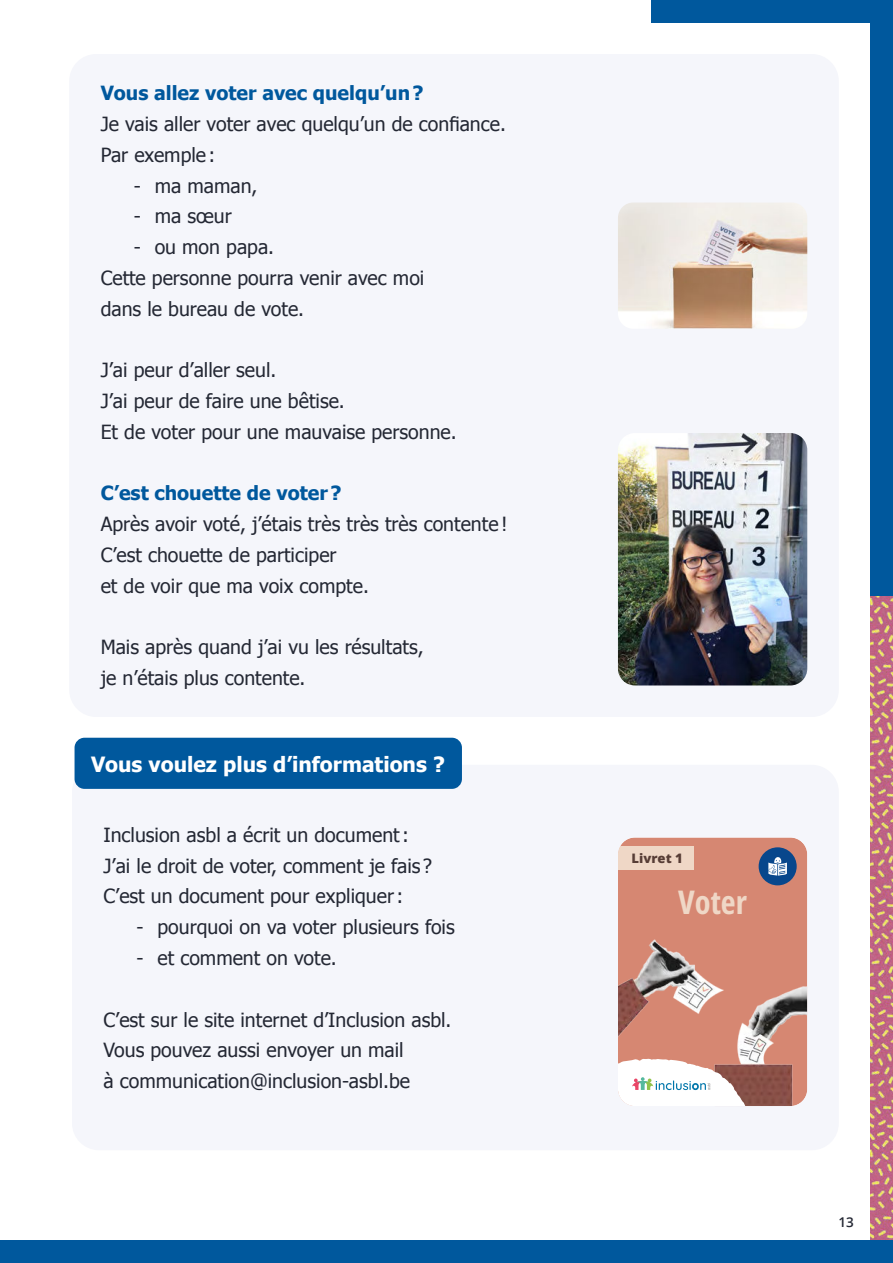
<style>
.page{position:relative;width:893px;height:1263px;background:#fff}
.page>*{position:absolute;margin:0;border:0;box-sizing:border-box;transform-origin:0 0}
.t1{font:700 32.55px "Open Sans Condensed";color:#efd7c6}
.t2{font:700 21px "Tahoma";color:#fff}
.t3{font:19.5px/30.8px "Tahoma";color:#242834}
.t4{font:700 19.5px "Tahoma";color:#00589d}
.t5{font:600 13.5px "Open Sans";color:#242834}
.t6{font:800 13.05px "Open Sans";color:#573d36}
</style>
<div class="page">
<img style="left:870px;top:595px;width:23px;height:645px">
<div style="left:0;top:1240px;width:893px;height:23px;background:#00589d"></div>
<div style="left:870px;top:0;width:23px;height:595px;background:#00589d"></div>
<div style="left:652px;top:0;width:241px;height:22px;background:#00589d"></div>
<div style="left:69px;top:54px;width:770px;height:663px;background:#f5f6fb;border-radius:27px"></div>
<img style="left:618px;top:203px;width:189px;height:126px">
<div style="left:72px;top:765px;width:767px;height:385px;background:#f5f6fb;border-radius:27px"></div>
<div style="left:75px;top:738px;width:387px;height:51px;background:#00589d;border-radius:10px"></div>
<img style="left:618px;top:433px;width:189px;height:252px">
<img style="left:618px;top:837px;width:189px;height:269px">
<div style="left:759px;top:847px;width:38px;height:38px;background:#08478c;border-radius:50%"></div>
<svg style="left:768px;top:857px;width:19px;height:19px"></svg>
<div style="left:618px;top:845px;width:75px;height:24px;background:#efd7c6"></div>
<svg style="left:618px;top:1058px;width:135px;height:48px"></svg>
<p class="t4" style="left:101px;top:84px;width:324px">Vous allez voter avec quelqu’un ?</p>
<p class="t3" style="left:101px;top:108px;width:407px">Je vais aller voter avec quelqu’un de confiance.<br>Par exemple :</p>
<p class="t3" style="left:134px;top:171px;width:125px">- ma maman,</p>
<p class="t3" style="left:134px;top:202px;width:100px">- ma sœur</p>
<p class="t3" style="left:101px;top:233px;width:325px;text-indent:33px">- ou mon papa.<br>Cette personne pourra venir avec moi dans le bureau de vote.</p>
<p class="t3" style="left:101px;top:356px;width:358px">J’ai peur d’aller seul.<br>J’ai peur de faire une bêtise.<br>Et de voter pour une mauvaise personne.</p>
<p class="t4" style="left:101px;top:484px;width:242px">C’est chouette de voter ?</p>
<p class="t3" style="left:101px;top:510px;width:408px">Après avoir voté, j’étais très très très contente !<br>C’est chouette de participer<br>et de voir que ma voix compte.</p>
<p class="t3" style="left:101px;top:633px;width:324px">Mais après quand j’ai vu les résultats, je n’étais plus contente.</p>
<p class="t2" style="left:91px;top:755px;width:355px">Vous voulez plus d’informations ?</p>
<p class="t3" style="left:104px;top:821px;width:330px">Inclusion asbl a écrit un document :<br>J’ai le droit de voter, comment je fais ?<br>C’est un document pour expliquer :</p>
<p class="t3" style="left:136px;top:913px;width:320px">- pourquoi on va voter plusieurs fois</p>
<p class="t3" style="left:136px;top:944px;width:202px">- et comment on vote.</p>
<p class="t3" style="left:104px;top:1005px;width:350px">C’est sur le site internet d’Inclusion asbl.<br>Vous pouvez aussi envoyer un mail<br>à communication@inclusion-asbl.be</p>
<p class="t6" style="left:632px;top:851px;width:53px">Livret 1</p>
<h1 class="t1" style="left:678px;top:883px;width:70px">Voter</h1>
<p class="t5" style="left:839px;top:1214px;width:17px">13</p>
</div>
